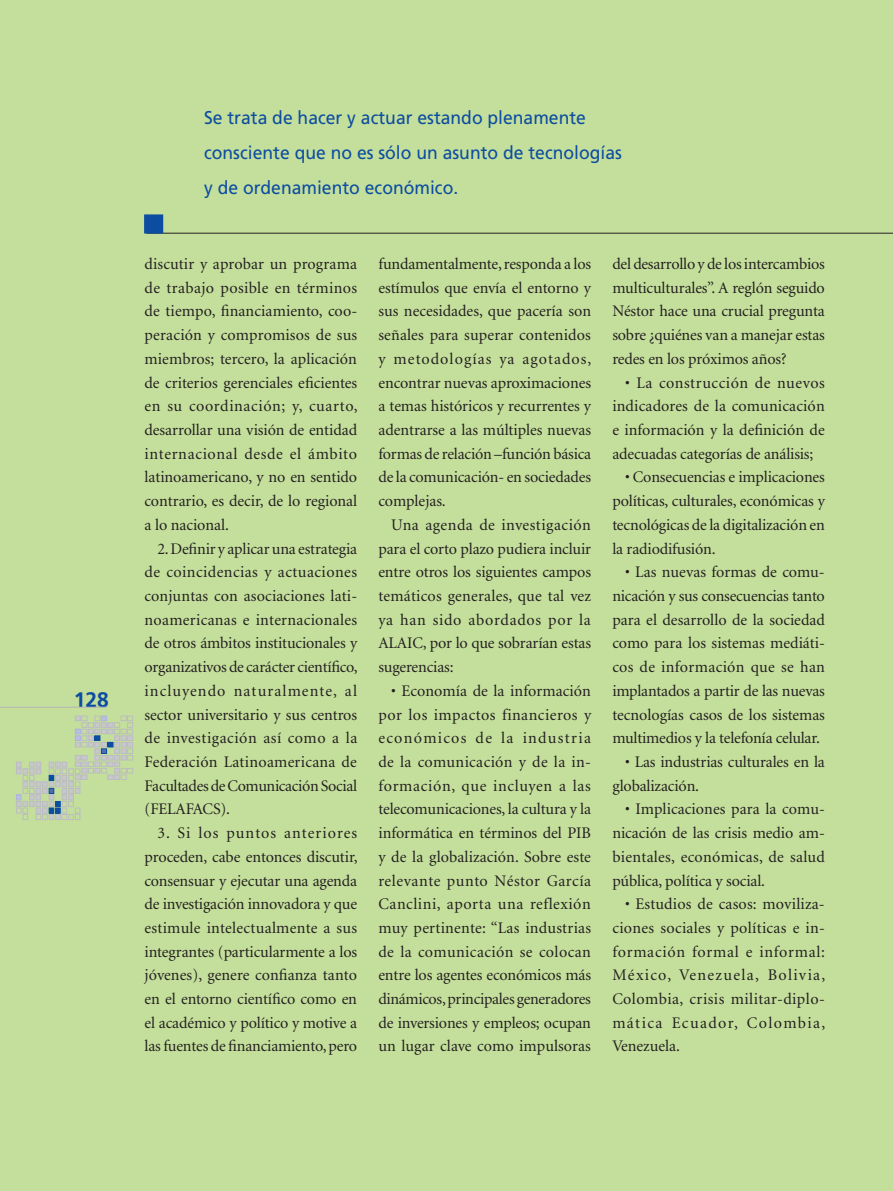
<style>
.page{position:relative;width:893px;height:1191px;background:#c4df9b}
.page>*{position:absolute;margin:0;border:0;box-sizing:border-box;transform-origin:0 0}
.t1{font:700 21px "Frutiger";color:#0d4da1}
.t2{font:18.45px/35.2px "Frutiger";color:#0d4da1;scale:.95 1}
.t3{font:16.2px/23.7px "Minion";letter-spacing:-.01em;color:#231f20;text-align:justify}
</style>
<div class="page">
<hr style="left:147px;top:233px;width:746px;height:1px;background:#231f20">
<div style="left:145px;top:215px;width:17px;height:18px;background:#0d4da1"></div>
<div style="left:144px;top:214px;width:19px;height:19px;border:2px solid #0d4da1"></div>
<hr style="left:0;top:707px;width:107px;height:1px;background:#b2b3b7">
<svg style="left:16px;top:716px;width:117px;height:103px"></svg>
<p class="t1" style="left:74px;top:687px;width:37px">128</p>
<p class="t2" style="left:204px;top:99px;width:441px">Se trata de hacer y actuar es-tando plenamente consciente que no es sólo un asunto de tec---nologías y de ordenamiento económico.</p>
<p class="t3" style="left:145px;top:253px;width:215px">discutir y aprobar un programa de trabajo posible en términos de tiempo, financiamiento, coo&shy;peración y compromisos de sus miembros; tercero, la aplicación de criterios gerenciales eficientes en su coordinación; y, cuarto, desarrollar una visión de entidad internacional desde el ámbito latinoamericano, y no en sentido contrario, es decir, de lo regional a lo nacional.</p>
<p class="t3" style="left:145px;top:537px;width:215px;text-indent:13px">2. Definir y aplicar una estrategia de coincidencias y actuaciones conjuntas con asociaciones lati&shy;noamericanas e internacionales de otros ámbitos institucionales y organizativos de carácter científico, incluyendo naturalmente, al sector universitario y sus centros de investigación así como a la Federación Latinoamericana de Facultades de Comunicación Social (FELAFACS).</p>
<p class="t3" style="left:145px;top:821px;width:215px;text-indent:13px">3. Si los puntos anteriores proceden, cabe entonces discutir, consensuar y ejecutar una agenda de investigación innovadora y que estimule intelectualmente a sus integrantes (particularmente a los jóvenes), genere confianza tanto en el entorno científico como en el académico y político y motive a las fuentes de financiamiento, pero</p>
<p class="t3" style="left:378px;top:253px;width:215px">fundamentalmente, responda a los estímulos que envía el entorno y sus necesidades, que pacería son señales para superar contenidos y metodologías ya agotados, encontrar nuevas aproximaciones a temas históricos y recurrentes y adentrarse a las múltiples nuevas formas de relación –función básica de la comunicación- en sociedades complejas.</p>
<p class="t3" style="left:378px;top:513px;width:214px;text-indent:13px">Una agenda de investigación para el corto plazo pudiera incluir entre otros los siguientes campos temáticos generales, que tal vez ya han sido abordados por la ALAIC, por lo que sobrarían estas sugerencias:</p>
<p class="t3" style="left:378px;top:679px;width:214px;text-indent:13px">• Economía de la información por los impactos financieros y económicos de la industria de la comunicación y de la in&shy;formación, que incluyen a las telecomunicaciones, la cultura y la informática en términos del PIB y de la globalización. Sobre este relevante punto Néstor García Canclini, aporta una reflexión muy pertinente: “Las industrias de la comunicación se colocan entre los agentes económicos más dinámicos, principales generadores de inversiones y empleos; ocupan un lugar clave como impulsoras</p>
<p class="t3" style="left:612px;top:253px;width:214px">del desarrollo y de los intercambios multiculturales”. A reglón seguido Néstor hace una crucial pregunta sobre ¿quiénes van a manejar estas redes en los próximos años?</p>
<p class="t3" style="left:612px;top:371px;width:214px;text-indent:13px">• La construcción de nuevos indicadores de la comunicación e información y la definición de adecuadas categorías de análisis;</p>
<p class="t3" style="left:612px;top:466px;width:214px;text-indent:13px">• Consecuencias e implicaciones políticas, culturales, económicas y tecnológicas de la digitalización en la radiodifusión.</p>
<p class="t3" style="left:612px;top:561px;width:214px;text-indent:13px">• Las nuevas formas de comu&shy;nicación y sus consecuencias tanto para el desarrollo de la sociedad como para los sistemas mediáti&shy;cos de información que se han im---plan-tados a partir de las nuevas tecnologías casos de los sistemas mul-timedios y la telefonía celular.</p>
<p class="t3" style="left:612px;top:750px;width:214px;text-indent:13px">• Las industrias culturales en la globalización.</p>
<p class="t3" style="left:612px;top:798px;width:214px;text-indent:13px">• Implicaciones para la comu&shy;nicación de las crisis medio am&shy;bientales, económicas, de salud pública, política y social.</p>
<p class="t3" style="left:612px;top:892px;width:215px;text-indent:13px">• Estudios de casos: moviliza&shy;ciones sociales y políticas e in&shy;formación formal e informal:<br>México, Venezuela, Bolivia, Colombia, crisis militar-diplo&shy;mática Ecuador, Colombia, Venezuela.</p>
</div>
